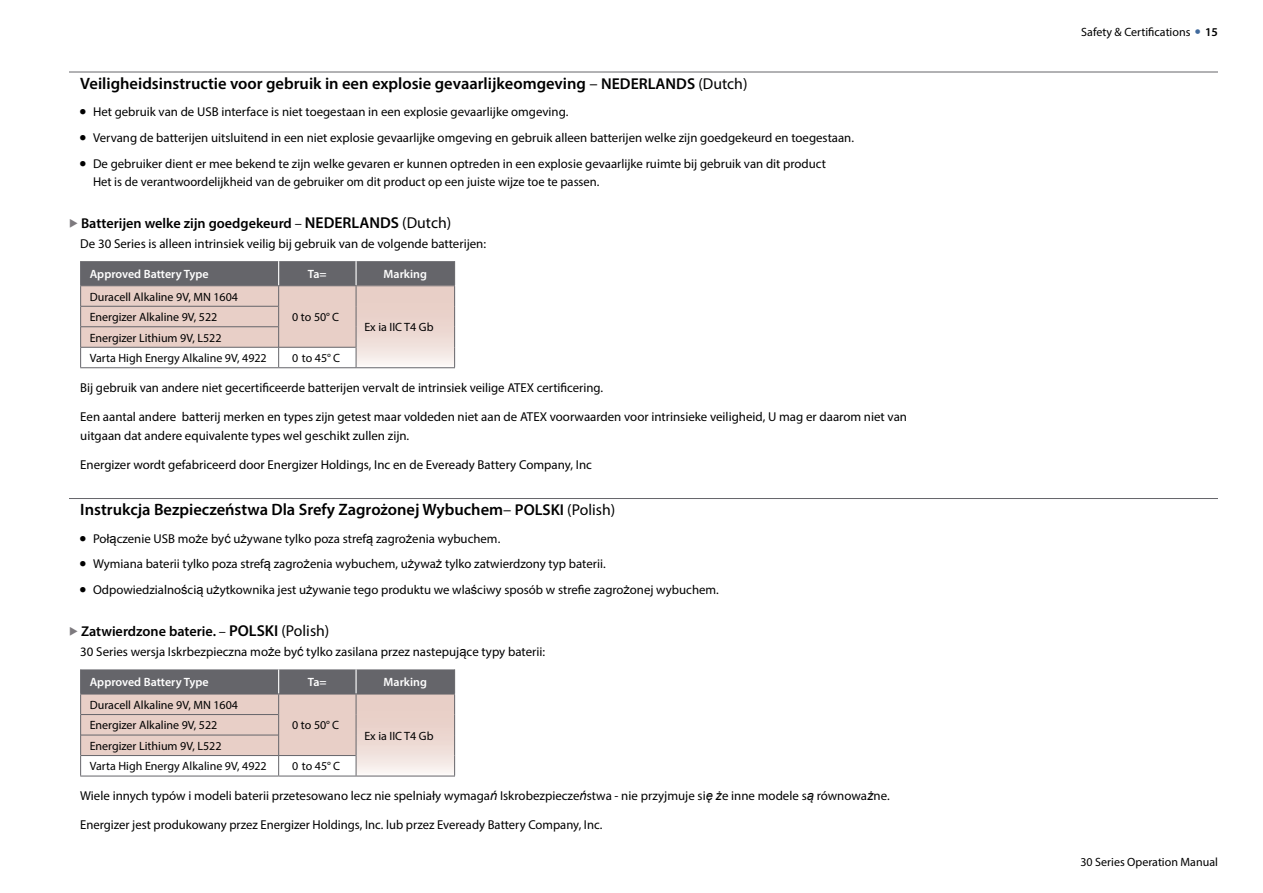
<style>
.page{position:relative;width:1263px;height:893px;background:#fff}
.page>*{position:absolute;margin:0;border:0;box-sizing:border-box;transform-origin:0 0}
.t1{font:600 16.5px "Myriad Pro";color:#000}
.t2{font:600 14.25px "Myriad Pro";color:#000}
.t3{font:12.9px/19.5px "Myriad Pro";color:#000}
.t4{font:12.75px/18.1px "Myriad Pro";color:#000}
.t5{font:12px/20.5px "Myriad Pro";color:#000}
.t6{font:600 12px "Myriad Pro";color:#fff}
.s1{font-weight:400}
.s2{font-size:15.75px}
.s3{font-weight:400;font-size:15.75px}
.s4{font-weight:700;font-size:20.55px}
.s5{font-family:"Arial"}
.s6{font-family:"Arial";font-style:italic}
.s7{font-weight:600}
</style>
<div class="page">
<hr style="left:69px;top:72px;width:1149px;height:1px;background:#65656a">
<hr style="left:69px;top:498px;width:1149px;height:1px;background:#65656a">
<hr style="left:279px;top:367px;width:77px;height:1px;background:#65656a">
<hr style="left:80px;top:367px;width:199px;height:1px;background:#65656a">
<svg style="left:80px;top:261px;width:375px;height:106px;background:#cabcb9"></svg>
<hr style="left:356px;top:367px;width:99px;height:1px;background:#65656a">
<hr style="left:279px;top:347px;width:77px;height:1px;background:#65656a">
<hr style="left:279px;top:776px;width:77px;height:1px;background:#65656a">
<hr style="left:80px;top:776px;width:199px;height:1px;background:#65656a">
<svg style="left:80px;top:669px;width:375px;height:107px;background:#c9bcb9"></svg>
<hr style="left:356px;top:776px;width:99px;height:1px;background:#65656a">
<hr style="left:279px;top:755px;width:77px;height:1px;background:#65656a">
<p class="t1" style="left:80px;top:73px;width:669px">Veiligheidsinstructie voor gebruik in een explosie gevaarlijkeomgeving <span class="s1">–</span> <span class="s2">NEDERLANDS</span> <span class="s3">(Dutch)</span></p>
<p class="t4" style="left:80px;top:103px;width:490px"><span class="s4">•</span> Het gebruik van de USB interface is niet toegestaan in een explosie gevaarlijke omgeving.</p>
<p class="t4" style="left:80px;top:128px;width:776px"><span class="s4">•</span> Vervang de batterijen uitsluitend in een niet explosie gevaarlijke omgeving en gebruik alleen batterijen welke zijn goedgekeurd en toegestaan.</p>
<p class="t4" style="left:93px;top:154px;width:734px;text-indent:-14px"><span class="s4">•</span> De gebruiker dient er mee bekend te zijn welke gevaren er kunnen optreden in een explosie gevaarlijke ruimte bij gebruik van dit product<br>Het is de verantwoordelijkheid van de gebruiker om dit product op een juiste wijze toe te passen.</p>
<p class="t2" style="left:81px;top:214px;width:372px">Batterijen welke zijn goedgekeurd <span class="s1">–</span> <span class="s2">NEDERLANDS</span> <span class="s3">(Dutch)</span></p>
<p class="t3" style="left:80px;top:233px;width:407px">De 30 Series is alleen intrinsiek veilig bij gebruik van de volgende batterijen:</p>
<p class="t6" style="left:90px;top:266px;width:121px">Approved Battery Type</p>
<p class="t6" style="left:308px;top:266px;width:20px">Ta=</p>
<p class="t6" style="left:384px;top:266px;width:45px">Marking</p>
<p class="t5" style="left:90px;top:286px;width:150px">Duracell Alkaline 9V, MN 1604</p>
<p class="t5" style="left:292px;top:306px;width:48px">0 to 50° C</p>
<p class="t5" style="left:364px;top:317px;width:71px">Ex ia IIC T4 Gb</p>
<p class="t5" style="left:90px;top:306px;width:179px">Energizer Alkaline 9V, 522<br>Energizer Lithium 9V, L522<br>Varta High Energy Alkaline 9V, 4922</p>
<p class="t5" style="left:292px;top:347px;width:49px">0 to 45° C</p>
<p class="t3" style="left:80px;top:378px;width:524px">Bij gebruik van andere niet gecertificeerde batterijen vervalt de intrinsiek veilige ATEX certificering.</p>
<p class="t3" style="left:80px;top:406px;width:828px">Een aantal andere batterij merken en types zijn getest maar voldeden niet aan de ATEX voorwaarden voor intrinsieke veiligheid, U mag er daarom niet van uitgaan dat andere equivalente types wel geschikt zullen zijn.</p>
<p class="t3" style="left:80px;top:454px;width:513px">Energizer wordt gefabriceerd door Energizer Holdings, Inc en de Eveready Battery Company, Inc</p>
<p class="t1" style="left:80px;top:499px;width:536px">Instrukcja Bezpieczeństwa Dla Srefy Zagrożonej Wybuchem<span class="s1">–</span> <span class="s2">POLSKI</span> <span class="s3">(Polish)</span></p>
<p class="t4" style="left:80px;top:529px;width:422px"><span class="s4">•</span> Poł<span class="s5">ą</span>czenie USB mo<span class="s5">ż</span>e by<span class="s5">ć</span> u<span class="s5">ż</span>ywane tylko poza stref<span class="s5">ą</span> zagro<span class="s5">ż</span>enia wybuchem.</p>
<p class="t4" style="left:80px;top:555px;width:528px"><span class="s4">•</span> Wymiana baterii tylko poza stref<span class="s5">ą</span> zagro<span class="s5">ż</span>enia wybuchem, u<span class="s5">ż</span>ywa<span class="s5">ż</span> tylko zatwierdzony typ baterii.</p>
<p class="t4" style="left:80px;top:580px;width:641px"><span class="s4">•</span> Odpowiedzialno<span class="s5">ś</span>ci<span class="s5">ą</span> u<span class="s5">ż</span>ytkownika jest u<span class="s5">ż</span>ywanie tego produktu we wla<span class="s5">ś</span>ciwy sposób w strefie zagro<span class="s5">ż</span>onej wybuchem.</p>
<p class="t2" style="left:81px;top:622px;width:250px">Zatwierdzone baterie. <span class="s1">–</span> <span class="s2">POLSKI</span> <span class="s3">(Polish)</span></p>
<p class="t3" style="left:80px;top:642px;width:466px">30 Series wersja Iskrbezpieczna mo<span class="s5">ż</span>e by<span class="s5">ć</span> tylko zasilana przez nastepuj<span class="s5">ą</span>ce typy baterii:</p>
<p class="t6" style="left:90px;top:675px;width:121px">Approved Battery Type</p>
<p class="t6" style="left:308px;top:675px;width:20px">Ta=</p>
<p class="t6" style="left:384px;top:675px;width:45px">Marking</p>
<p class="t5" style="left:90px;top:694px;width:150px">Duracell Alkaline 9V, MN 1604</p>
<p class="t5" style="left:292px;top:715px;width:48px">0 to 50° C</p>
<p class="t5" style="left:364px;top:725px;width:71px">Ex ia IIC T4 Gb</p>
<p class="t5" style="left:90px;top:715px;width:179px">Energizer Alkaline 9V, 522<br>Energizer Lithium 9V, L522<br>Varta High Energy Alkaline 9V, 4922</p>
<p class="t5" style="left:292px;top:756px;width:49px">0 to 45° C</p>
<p class="t3" style="left:80px;top:786px;width:811px">Wiele innych typów i modeli baterii przetesowano lecz nie spelniały wymaga<span class="s6">ń</span> Iskrobezpiecze<span class="s6">ń</span>stwa - nie przyjmuje si<span class="s6">ę ż</span>e inne modele s<span class="s6">ą</span> równowa<span class="s6">ż</span>ne.</p>
<p class="t3" style="left:80px;top:815px;width:523px">Energizer jest produkowany przez Energizer Holdings, Inc. lub przez Eveready Battery Company, Inc.</p>
<p class="t5" style="left:1081px;top:22px;width:138px">Safety &amp; Certifications <span class="s7">15</span></p>
<p class="t5" style="left:1080px;top:851px;width:139px">30 Series Operation Manual</p>
</div>
